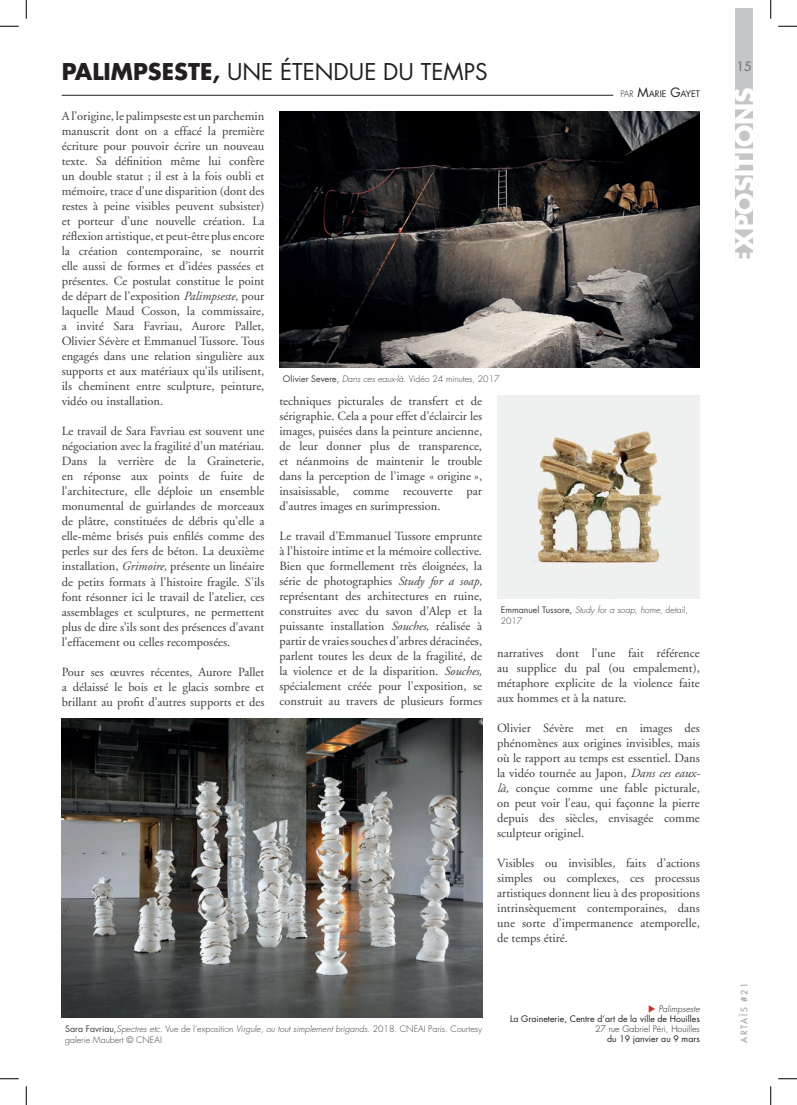
<style>
.page{position:relative;width:797px;height:1105px;background:#fff}
.page>*{position:absolute;margin:0;border:0;box-sizing:border-box;transform-origin:0 0}
.t1{font:700 25.12px "Futura";color:#fff}
.t2{font:22.5px "Futura";color:#231f20}
.t3{font:12.5px/15px "Adobe Garamond";color:#3e3e3f;text-align:justify}
.t4{font:12.5px "Futura";color:#6c6d70}
.t5{font:300 8.75px/11.2px "Futura";color:#3e3e3f}
.t6{font:8.75px/10px "Futura";color:#231f20;text-align:right}
.t7{font:italic 300 8.75px/11.2px "Futura";color:#3e3e3f}
.t8{font:300 8.75px "Futura";color:#231f20}
.t9{font:8.75px "Futura";color:#231f20}
.t10{font:8.75px "Futura";letter-spacing:.2em;color:#939598}
.s1{font-weight:700}
.s2{font-weight:300}
.s3{font-size:12.5px}
.s4{font-style:italic}
.s5{font-weight:400}
.s6{font-weight:400;font-style:normal}
.s7{font-style:normal}
.s8{color:#c7312d}
.s9{font-weight:300;font-style:italic}
</style>
<div class="page">
<div style="left:735px;top:9px;width:18px;height:254px;background:#c5c6c8"></div>
<hr style="left:62px;top:95px;width:551px;height:1px;background:#231f20">
<img style="left:279px;top:111px;width:420px;height:257px">
<img style="left:497px;top:396px;width:202px;height:202px">
<img style="left:62px;top:719px;width:420px;height:298px">
<svg style="left:0;top:25px;width:19px;height:2px"></svg>
<svg style="left:778px;top:25px;width:19px;height:2px"></svg>
<svg style="left:0;top:1078px;width:19px;height:1px"></svg>
<svg style="left:778px;top:1078px;width:19px;height:1px"></svg>
<svg style="left:25px;top:0;width:2px;height:19px"></svg>
<svg style="left:25px;top:1086px;width:2px;height:19px"></svg>
<svg style="left:770px;top:0;width:1px;height:19px"></svg>
<svg style="left:770px;top:1086px;width:1px;height:19px"></svg>
<h2 class="t2" style="left:62px;top:57px;width:427px"><span class="s1">PALIMPSESTE,</span> UNE ÉTENDUE DU TEMPS</h2>
<p class="t9" style="left:620px;top:88px;width:81px"><span class="s2">PAR</span> <span class="s3">M</span>ARIE <span class="s3">G</span>AYET</p>
<p class="t3" style="left:62px;top:109px;width:204px">A l’origine, le palimpseste est un parchemin manuscrit dont on a effacé la première écriture pour pouvoir écrire un nouveau texte. Sa définition même lui confère un double statut ; il est à la fois oubli et mémoire, trace d’une disparition (dont des restes à peine visibles peuvent subsister) et porteur d’une nouvelle création. La réflexion artistique, et peut-être plus encore la création contemporaine, se nourrit elle aussi de formes et d’idées passées et présentes. Ce postulat constitue le point de départ de l’exposition <span class="s4">Palimpseste,</span> pour laquelle Maud Cosson, la commissaire, a invité Sara Favriau, Aurore Pallet, Olivier Sévère et Emmanuel Tussore. Tous engagés dans une relation singulière aux supports et aux matériaux qu’ils utilisent, ils cheminent entre sculpture, peinture, vidéo ou installation.</p>
<p class="t3" style="left:62px;top:424px;width:204px">Le travail de Sara Favriau est souvent une négociation avec la fragilité d’un matériau.<br>Dans la verrière de la Graineterie, en réponse aux points de fuite de l’architecture, elle déploie un ensemble monumental de guirlandes de morceaux de plâtre, constituées de débris qu’elle a elle-même brisés puis enfilés comme des perles sur des fers de béton. La deuxième installation, <span class="s4">Grimoire,</span> présente un linéaire de petits formats à l’histoire fragile. S’ils font résonner ici le travail de l’atelier, ces assemblages et sculptures, ne permettent plus de dire s’ils sont des présences d’avant l’effacement ou celles recomposées.</p>
<p class="t3" style="left:62px;top:664px;width:204px">Pour ses œuvres récentes, Aurore Pallet a délaissé le bois et le glacis sombre et brillant au profit d’autres supports et des</p>
<p class="t5" style="left:283px;top:374px;width:218px"><span class="s5">Olivier Severe,</span> <span class="s4">Dans ces eaux-là.</span> Vidéo 24 minutes, 2017</p>
<p class="t3" style="left:279px;top:394px;width:204px">techniques picturales de transfert et de sérigraphie. Cela a pour effet d’éclaircir les images, puisées dans la peinture ancienne, de leur donner plus de transparence, et néanmoins de maintenir le trouble dans la perception de l’image « origine », insaisissable, comme recouverte par d’autres images en surimpression.</p>
<p class="t3" style="left:279px;top:529px;width:204px">Le travail d’Emmanuel Tussore emprunte à l’histoire intime et la mémoire collective.<br>Bien que formellement très éloignées, la série de photographies <span class="s4">Study for a soap, </span>représentant des architectures en ruine, construites avec du savon d’Alep et la puissante installation <span class="s4">Souches,</span> réalisée à partir de vraies souches d’arbres déracinées, parlent toutes les deux de la fragilité, de la violence et de la disparition. <span class="s4">Souches, </span>spécialement créée pour l’exposition, se construit au travers de plusieurs formes</p>
<p class="t7" style="left:500px;top:605px;width:189px"><span class="s6">Emmanuel Tussore,</span> Study for a soap, home, <span class="s7">detail,<br>2017</span></p>
<p class="t3" style="left:497px;top:646px;width:204px">narratives dont l’une fait référence au supplice du pal (ou empalement), métaphore explicite de la violence faite aux hommes et à la nature.</p>
<p class="t3" style="left:497px;top:721px;width:205px">Olivier Sévère met en images des phénomènes aux origines invisibles, mais où le rapport au temps est essentiel. Dans la vidéo tournée au Japon, <span class="s4">Dans ces eaux&shy;là,</span> conçue comme une fable picturale, on peut voir l’eau, qui façonne la pierre depuis des siècles, envisagée comme sculpteur originel.</p>
<p class="t3" style="left:497px;top:856px;width:204px">Visibles ou invisibles, faits d’actions simples ou complexes, ces processus artistiques donnent lieu à des propositions intrinsèquement contemporaines, dans une sorte d’impermanence atemporelle, de temps étiré.</p>
<p class="t5" style="left:65px;top:1023px;width:418px"><span class="s5">Sara Favriau,</span><span class="s4">Spectres etc.</span> Vue de l’exposition <span class="s4">Virgule, ou tout simplement brigands.</span> 2018. CNEAI Paris. Courtesy galerie Maubert © CNEAI</p>
<p class="t6" style="left:510px;top:1004px;width:191px"><span class="s8">◆</span> <span class="s9">Palimpseste<br></span>La Graineterie, Centre d’art de la ville de Houilles</p>
<p class="t8" style="left:595px;top:1023px;width:106px">27 rue Gabriel Péri, Houilles</p>
<p class="t6" style="left:607px;top:1034px;width:94px">du 19 janvier au 9 mars</p>
<p class="t4" style="left:736px;top:59px;width:17px">15</p>
<h1 class="t1" style="left:728px;top:265px;width:179px;rotate:-90deg">EXPOSITIONS</h1>
<p class="t10" style="left:738px;top:1043px;width:62px;rotate:-90deg">ARTAÏS #21</p>
</div>
